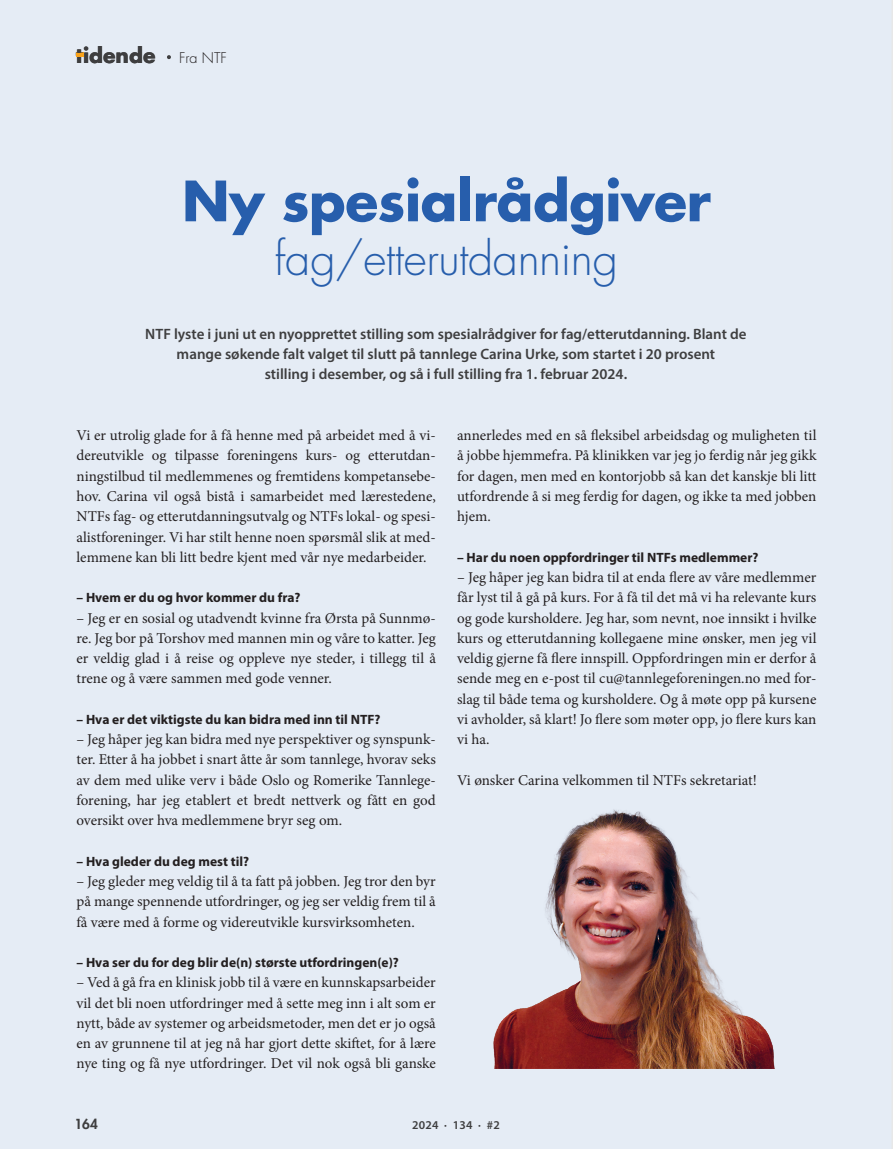
<style>
.page{position:relative;width:893px;height:1149px;background:#fff}
.page>*{position:absolute;margin:0;border:0;box-sizing:border-box;transform-origin:0 0}
.t1{font:700 54px "Futura Std";letter-spacing:-.01em;color:#275eac}
.t2{font:300 45px "Futura Std";letter-spacing:-.01em;color:#275eac}
.t3{font:700 20.4px "Futura Std";color:#3e3e3f}
.t4{font:15px/20.2px "Minion Pro";color:#231f20;text-align:justify}
.t5{font:600 15px/20.2px "Myriad Pro";color:#3e3e3f;text-align:center}
.t6{font:300 14.4px "Futura Std";color:#231f20}
.t7{font:700 13.5px "Myriad Pro";color:#231f20}
.t8{font:800 13.5px "Futura Std";color:#3e3e3f}
.t9{font:600 12px "Myriad Pro";letter-spacing:.02em;color:#3e3e3f}
</style>
<div class="page">
<div style="left:0;top:0;width:893px;height:1148px;background:#e5ecf5"></div>
<svg style="left:167px;top:55px;width:4px;height:4px"></svg>
<svg style="left:76px;top:53px;width:7px;height:3px"></svg>
<img style="left:490px;top:789px;width:293px;height:279px">
<h3 class="t3" style="left:76px;top:42px;width:81px">tidende</h3>
<p class="t6" style="left:179px;top:49px;width:49px">Fra NTF</p>
<h1 class="t1" style="left:182px;top:165px;width:530px">Ny spesialrådgiver</h1>
<h2 class="t2" style="left:275px;top:231px;width:345px">fag/etterutdanning</h2>
<p class="t5" style="left:145px;top:323px;width:603px">NTF lyste i juni ut en nyopprettet stilling som spesialrådgiver for fag/etterutdanning. Blant de mange søkende falt valget til slutt på tannlege Carina Urke, som startet i 20 prosent<br>stilling i desember, og så i full stilling fra 1. februar 2024.</p>
<p class="t4" style="left:77px;top:425px;width:361px">Vi er utrolig glade for å få henne med på arbeidet med å vi&shy;dereutvikle og tilpasse foreningens kurs- og etterutdan&shy;ningstilbud til medlemmenes og fremtidens kompetansebe&shy;hov. Carina vil også bistå i samarbeidet med lærestedene, NTFs fag- og etterutdanningsutvalg og NTFs lokal- og spesi&shy;alistforeninger. Vi har stilt henne noen spørsmål slik at med&shy;lemmene kan bli litt bedre kjent med vår nye medarbeider.</p>
<p class="t7" style="left:77px;top:588px;width:226px">– Hvem er du og hvor kommer du fra?</p>
<p class="t4" style="left:77px;top:607px;width:361px">– Jeg er en sosial og utadvendt kvinne fra Ørsta på Sunnmø&shy;re. Jeg bor på Torshov med mannen min og våre to katter. Jeg er veldig glad i å reise og oppleve nye steder, i tillegg til å trene og å være sammen med gode venner.</p>
<p class="t7" style="left:77px;top:710px;width:305px">– Hva er det viktigste du kan bidra med inn til NTF?</p>
<p class="t4" style="left:77px;top:729px;width:361px">– Jeg håper jeg kan bidra med nye perspektiver og synspunk&shy;ter. Etter å ha jobbet i snart åtte år som tannlege, hvorav seks av dem med ulike verv i både Oslo og Romerike Tannlege&shy;forening, har jeg etablert et bredt nettverk og fått en god oversikt over hva medlemmene bryr seg om.</p>
<p class="t7" style="left:77px;top:852px;width:174px">– Hva gleder du deg mest til?</p>
<p class="t4" style="left:77px;top:870px;width:361px">– Jeg gleder meg veldig til å ta fatt på jobben. Jeg tror den byr på mange spennende utfordringer, og jeg ser veldig frem til å få være med å forme og videreutvikle kursvirksomheten.</p>
<p class="t7" style="left:77px;top:953px;width:324px">– Hva ser du for deg blir de(n) største utfordringen(e)?</p>
<p class="t4" style="left:77px;top:972px;width:361px">– Ved å gå fra en klinisk jobb til å være en kunnskapsarbeider vil det bli noen utfordringer med å sette meg inn i alt som er nytt, både av systemer og arbeidsmetoder, men det er jo også en av grunnene til at jeg nå har gjort dette skiftet, for å lære nye ting og få nye utfordringer. Det vil nok også bli ganske</p>
<p class="t4" style="left:457px;top:425px;width:361px">annerledes med en så fleksibel arbeidsdag og muligheten til å jobbe hjemmefra. På klinikken var jeg jo ferdig når jeg gikk for dagen, men med en kontorjobb så kan det kanskje bli litt utfordrende å si meg ferdig for dagen, og ikke ta med jobben hjem.</p>
<p class="t7" style="left:457px;top:548px;width:303px">– Har du noen oppfordringer til NTFs medlemmer?</p>
<p class="t4" style="left:457px;top:567px;width:361px">– Jeg håper jeg kan bidra til at enda flere av våre medlemmer får lyst til å gå på kurs. For å få til det må vi ha relevante kurs og gode kursholdere. Jeg har, som nevnt, noe innsikt i hvilke kurs og etterutdanning kollegaene mine ønsker, men jeg vil veldig gjerne få flere innspill. Oppfordringen min er derfor å sende meg en e-post til cu@tannlegeforeningen.no med for&shy;slag til både tema og kursholdere. Og å møte opp på kursene vi avholder, så klart! Jo flere som møter opp, jo flere kurs kan vi ha.</p>
<p class="t4" style="left:457px;top:769px;width:301px">Vi ønsker Carina velkommen til NTFs sekretariat!</p>
<p class="t8" style="left:74px;top:1115px;width:25px">164</p>
<p class="t9" style="left:412px;top:1117px;width:89px">2024 · 134 · #2</p>
</div>
